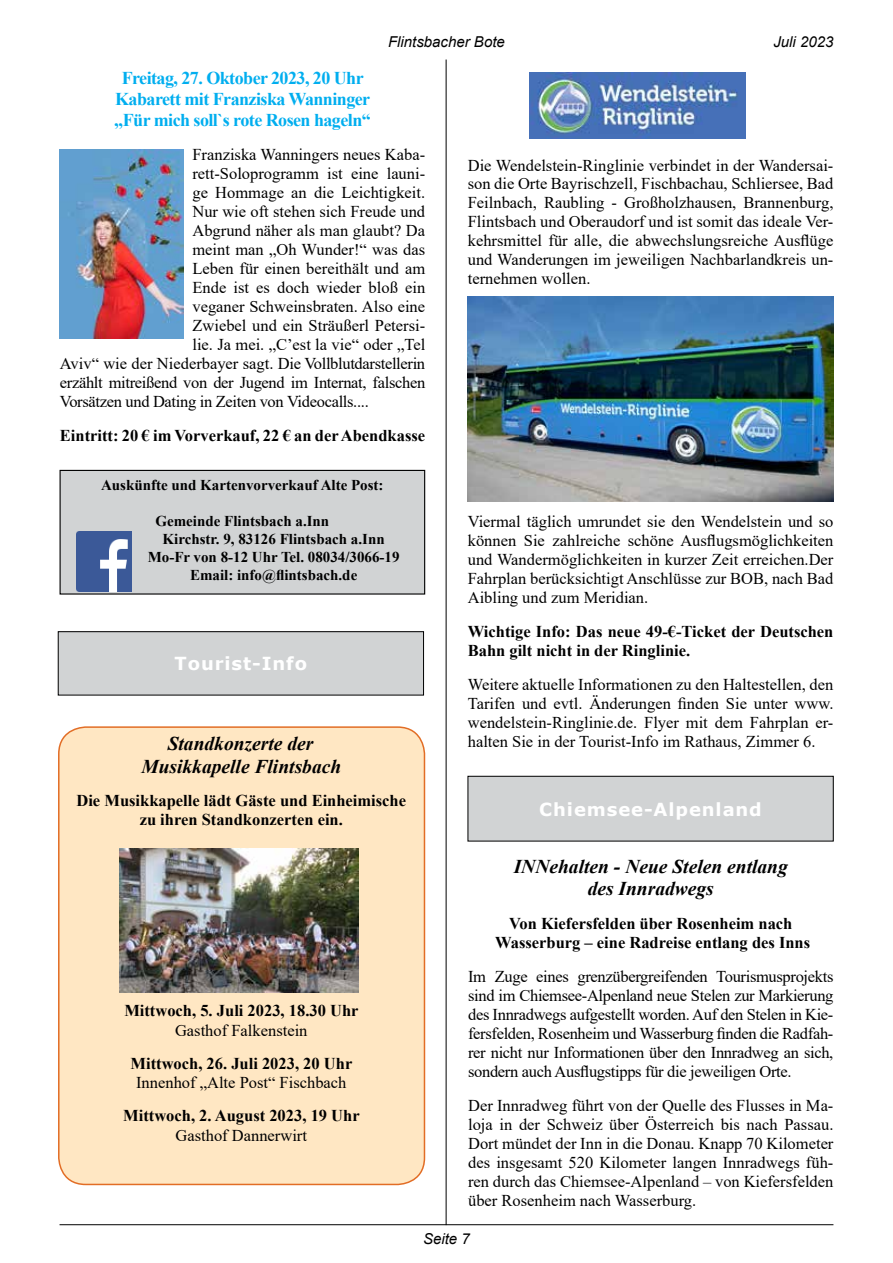
<style>
.page{position:relative;width:893px;height:1263px;background:#fff}
.page>*{position:absolute;margin:0;border:0;box-sizing:border-box;transform-origin:0 0}
.t1{font:italic 700 19.5px/23.4px "Times New Roman";color:#000;text-align:center}
.t2{font:700 18px/20.7px "Times New Roman";letter-spacing:-.03em;color:#00aeef;text-align:center}
.t3{font:700 18px "Verdana";letter-spacing:.05em;color:#fff}
.t4{font:16.5px/19px "Times New Roman";color:#000;text-align:justify}
.t5{font:700 16.5px/18.9px "Times New Roman";color:#000;text-align:center}
.t6{font:16.5px "Times New Roman";letter-spacing:-.02em;color:#000}
.t7{font:700 15px "Times New Roman";color:#000}
.t8{font:italic 15px "Arial";color:#000}
</style>
<div class="page">
<hr style="left:60px;top:1224px;width:773px;height:1px;background:#000">
<hr style="left:446px;top:60px;width:1px;height:1165px;background:#000">
<div style="left:60px;top:470px;width:365px;height:124px;background:#d1d3d4"></div>
<div style="left:60px;top:470px;width:365px;height:125px;border:1px solid #000"></div>
<img style="left:76px;top:532px;width:56px;height:59px">
<img style="left:60px;top:150px;width:124px;height:188px">
<div style="left:58px;top:632px;width:366px;height:63px;background:#d1d3d4"></div>
<div style="left:58px;top:631px;width:366px;height:64px;border:1px solid #000"></div>
<div style="left:59px;top:727px;width:365px;height:457px;background:#ffe7c3;border-radius:27px"></div>
<div style="left:58px;top:726px;width:367px;height:459px;border:2px solid #e26d25;border-radius:27px"></div>
<img style="left:119px;top:849px;width:240px;height:144px">
<img style="left:530px;top:72px;width:216px;height:66px">
<img style="left:468px;top:297px;width:365px;height:205px">
<div style="left:468px;top:776px;width:365px;height:65px;background:#d1d3d4"></div>
<div style="left:468px;top:776px;width:365px;height:65px;border:1px solid #000"></div>
<p class="t8" style="left:388px;top:32px;width:118px">Flintsbacher Bote</p>
<p class="t8" style="left:773px;top:32px;width:62px">Juli 2023</p>
<p class="t2" style="left:114px;top:68px;width:258px">Freitag, 27. Oktober 2023, 20 Uhr<br>Kabarett mit Franziska Wanninger „Für mich soll`s rote Rosen hageln“</p>
<p class="t4" style="left:192px;top:144px;width:234px">Franziska Wanningers neues Kaba-</p>
<p class="t4" style="left:192px;top:163px;width:234px">rett-Soloprogramm ist eine launi-</p>
<p class="t4" style="left:192px;top:182px;width:234px">ge Hommage an die Leichtigkeit.</p>
<p class="t4" style="left:192px;top:201px;width:234px">Nur wie oft stehen sich Freude und</p>
<p class="t4" style="left:192px;top:220px;width:234px">Abgrund näher als man glaubt? Da</p>
<p class="t4" style="left:192px;top:239px;width:234px">meint man „Oh Wunder!“ was das</p>
<p class="t4" style="left:192px;top:258px;width:234px">Leben für einen bereithält und am</p>
<p class="t4" style="left:192px;top:277px;width:234px">Ende ist es doch wieder bloß ein</p>
<p class="t4" style="left:192px;top:296px;width:234px">veganer Schweinsbraten. Also eine</p>
<p class="t4" style="left:192px;top:315px;width:234px">Zwiebel und ein Sträußerl Petersi-</p>
<p class="t4" style="left:192px;top:334px;width:234px">lie. Ja mei. „C’est la vie“ oder „Tel</p>
<p class="t6" style="left:60px;top:351px;width:367px">Aviv“ wie der Niederbayer sagt. Die Vollblutdarstellerin</p>
<p class="t6" style="left:60px;top:370px;width:367px">erzählt mitreißend von der Jugend im Internat, falschen</p>
<p class="t6" style="left:60px;top:389px;width:310px">Vorsätzen und Dating in Zeiten von Videocalls....</p>
<p class="t5" style="left:60px;top:425px;width:367px">Eintritt: 20 € im Vorverkauf, 22 € an der Abendkasse</p>
<p class="t7" style="left:101px;top:474px;width:284px">Auskünfte und Kartenvorverkauf Alte Post:</p>
<p class="t7" style="left:155px;top:510px;width:175px">Gemeinde Flintsbach a.Inn</p>
<p class="t7" style="left:163px;top:528px;width:224px">Kirchstr. 9, 83126 Flintsbach a.Inn</p>
<p class="t7" style="left:148px;top:546px;width:253px">Mo-Fr von 8-12 Uhr Tel. 08034/3066-19</p>
<p class="t7" style="left:190px;top:564px;width:169px">Email: info@flintsbach.de</p>
<p class="t3" style="left:175px;top:651px;width:134px">Tourist-Info</p>
<p class="t1" style="left:141px;top:731px;width:201px">Standkonzerte der<br>Musikkapelle Flintsbach</p>
<p class="t5" style="left:76px;top:790px;width:331px;line-height:19.8px">Die Musikkapelle lädt Gäste und Einheimische zu ihren Standkonzerten ein.</p>
<p class="t5" style="left:124px;top:1001px;width:236px">Mittwoch, 5. Juli 2023, 18.30 Uhr</p>
<p class="t4" style="left:175px;top:1020px;width:134px">Gasthof Falkenstein</p>
<p class="t5" style="left:131px;top:1053px;width:223px">Mittwoch, 26. Juli 2023, 20 Uhr</p>
<p class="t4" style="left:136px;top:1073px;width:212px">Innenhof „Alte Post“ Fischbach</p>
<p class="t5" style="left:123px;top:1105px;width:238px">Mittwoch, 2. August 2023, 19 Uhr</p>
<p class="t4" style="left:176px;top:1125px;width:133px">Gasthof Dannerwirt</p>
<p class="t4" style="left:468px;top:155px;width:367px">Die Wendelstein-Ringlinie verbindet in der Wandersai&shy;son die Orte Bayrischzell, Fischbachau, Schliersee, Bad Feilnbach, Raubling - Großholzhausen, Brannenburg, Flintsbach und Oberaudorf und ist somit das ideale Ver&shy;kehrsmittel für alle, die abwechslungsreiche Ausflüge und Wanderungen im jeweiligen Nachbarlandkreis un&shy;ternehmen wollen.</p>
<p class="t4" style="left:468px;top:511px;width:367px">Viermal täglich umrundet sie den Wendelstein und so können Sie zahlreiche schöne Ausflugsmöglichkeiten und Wandermöglichkeiten in kurzer Zeit erreichen.Der Fahrplan berücksichtigt Anschlüsse zur BOB, nach Bad Aibling und zum Meridian.</p>
<p class="t5" style="left:468px;top:621px;width:367px;text-align:left">Wichtige Info: Das neue 49-€-Ticket der Deutschen<br>Bahn gilt nicht in der Ringlinie.</p>
<p class="t4" style="left:468px;top:674px;width:367px">Weitere aktuelle Informationen zu den Haltestellen, den Tarifen und evtl. Änderungen finden Sie unter www. wendelstein-Ringlinie.de. Flyer mit dem Fahrplan er&shy;halten Sie in der Tourist-Info im Rathaus, Zimmer 6.</p>
<p class="t3" style="left:539px;top:796px;width:224px">Chiemsee-Alpenland</p>
<p class="t1" style="left:514px;top:855px;width:276px;line-height:22.4px">INNehalten - Neue Stelen entlang des Innradwegs</p>
<p class="t5" style="left:495px;top:914px;width:317px">Von Kiefersfelden über Rosenheim nach<br>Wasserburg – eine Radreise entlang des Inns</p>
<p class="t4" style="left:468px;top:967px;width:367px">Im Zuge eines grenzübergreifenden Tourismusprojekts sind im Chiemsee-Alpenland neue Stelen zur Markierung des Innradwegs aufgestellt worden. Auf den Stelen in Kie&shy;fersfelden, Rosenheim und Wasserburg finden die Radfah&shy;rer nicht nur Informationen über den Innradweg an sich, sondern auch Ausflugstipps für die jeweiligen Orte.</p>
<p class="t4" style="left:468px;top:1096px;width:367px">Der Innradweg führt von der Quelle des Flusses in Ma&shy;loja in der Schweiz über Österreich bis nach Passau.<br>Dort mündet der Inn in die Donau. Knapp 70 Kilometer des insgesamt 520 Kilometer langen Innradwegs füh&shy;ren durch das Chiemsee-Alpenland – von Kiefersfelden über Rosenheim nach Wasserburg.</p>
<p class="t8" style="left:423px;top:1229px;width:48px">Seite 7</p>
</div>
